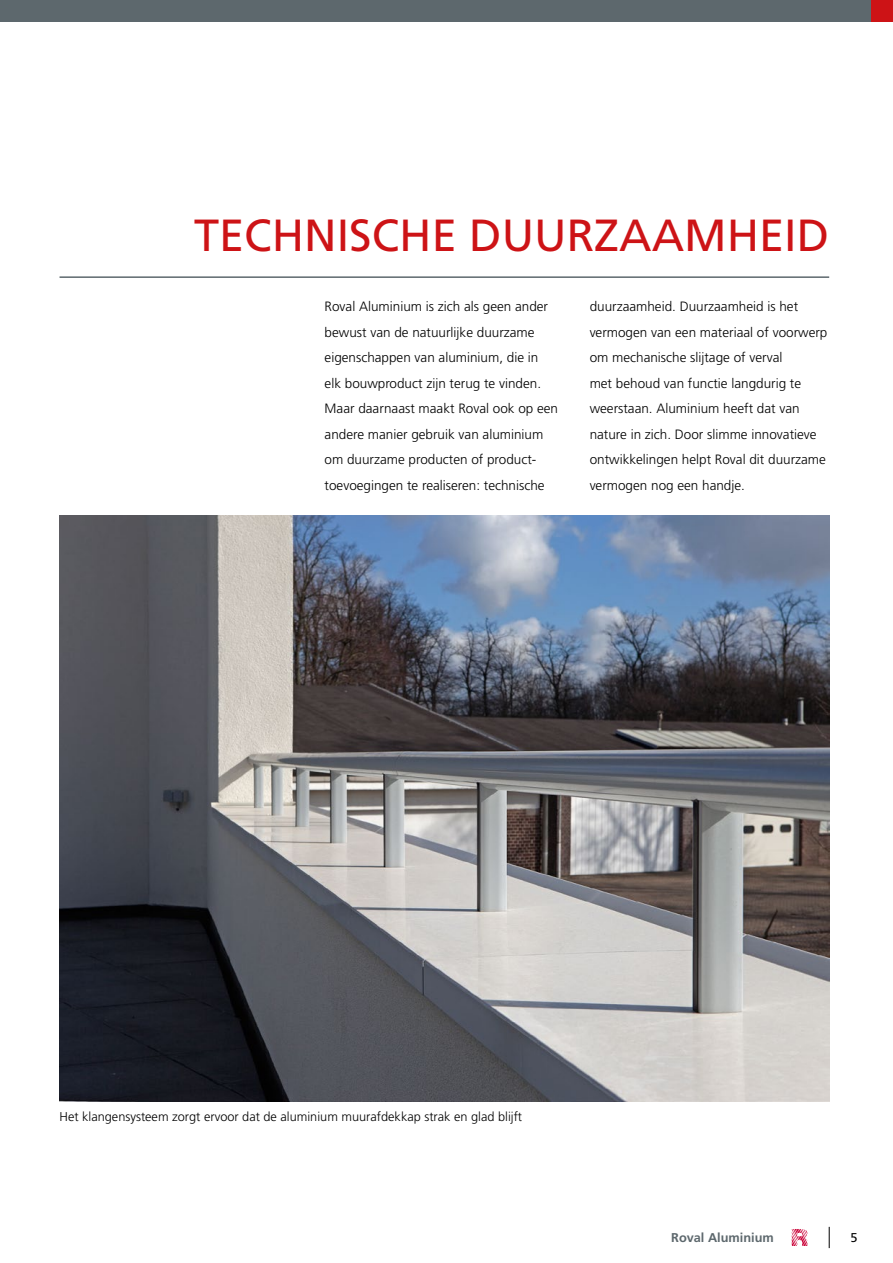
<style>
.page{position:relative;width:893px;height:1263px;background:#fff}
.page>*{position:absolute;margin:0;border:0;box-sizing:border-box;transform-origin:0 0}
.t1{font:45px "Frutiger LT Std";color:#cd1316}
.t2{font:300 13.5px/25.5px "Frutiger";color:#000}
.t3{font:300 12.75px "Frutiger LT Std";color:#000}
.t4{font:700 12.75px "Frutiger LT Std";color:#5d686d}
.t5{font:12.75px "Frutiger";color:#000}
</style>
<div class="page">
<hr style="left:60px;top:276px;width:769px;height:2px;background:#5d686d">
<img style="left:60px;top:515px;width:769px;height:587px">
<div style="left:0;top:0;width:893px;height:21px;background:#5d686d"></div>
<div style="left:872px;top:0;width:21px;height:21px;background:#cd1316"></div>
<svg style="left:792px;top:1229px;width:16px;height:17px"></svg>
<svg style="left:829px;top:1227px;width:1px;height:21px"></svg>
<h1 class="t1" style="left:194px;top:209px;width:636px">TECHNISCHE DUURZAAMHEID</h1>
<p class="t2" style="left:325px;top:294px;width:235px">Roval Aluminium is zich als geen ander bewust van de natuurlijke duurzame eigenschappen van aluminium, die in elk bouwproduct zijn terug te vinden.<br>Maar daarnaast maakt Roval ook op een andere manier gebruik van aluminium om duurzame producten of product&shy;toevoegingen te realiseren: technische</p>
<p class="t2" style="left:590px;top:294px;width:239px">duurzaamheid. Duurzaamheid is het vermogen van een materiaal of voorwerp om mechanische slijtage of verval<br>met behoud van functie langdurig te weerstaan. Aluminium heeft dat van nature in zich. Door slimme innovatieve ontwikkelingen helpt Roval dit duurzame vermogen nog een handje.</p>
<p class="t3" style="left:60px;top:1109px;width:464px">Het klangensysteem zorgt ervoor dat de aluminium muurafdekkap strak en glad blijft</p>
<p class="t4" style="left:671px;top:1230px;width:104px">Roval Aluminium</p>
<p class="t5" style="left:850px;top:1230px;width:9px">5</p>
</div>
